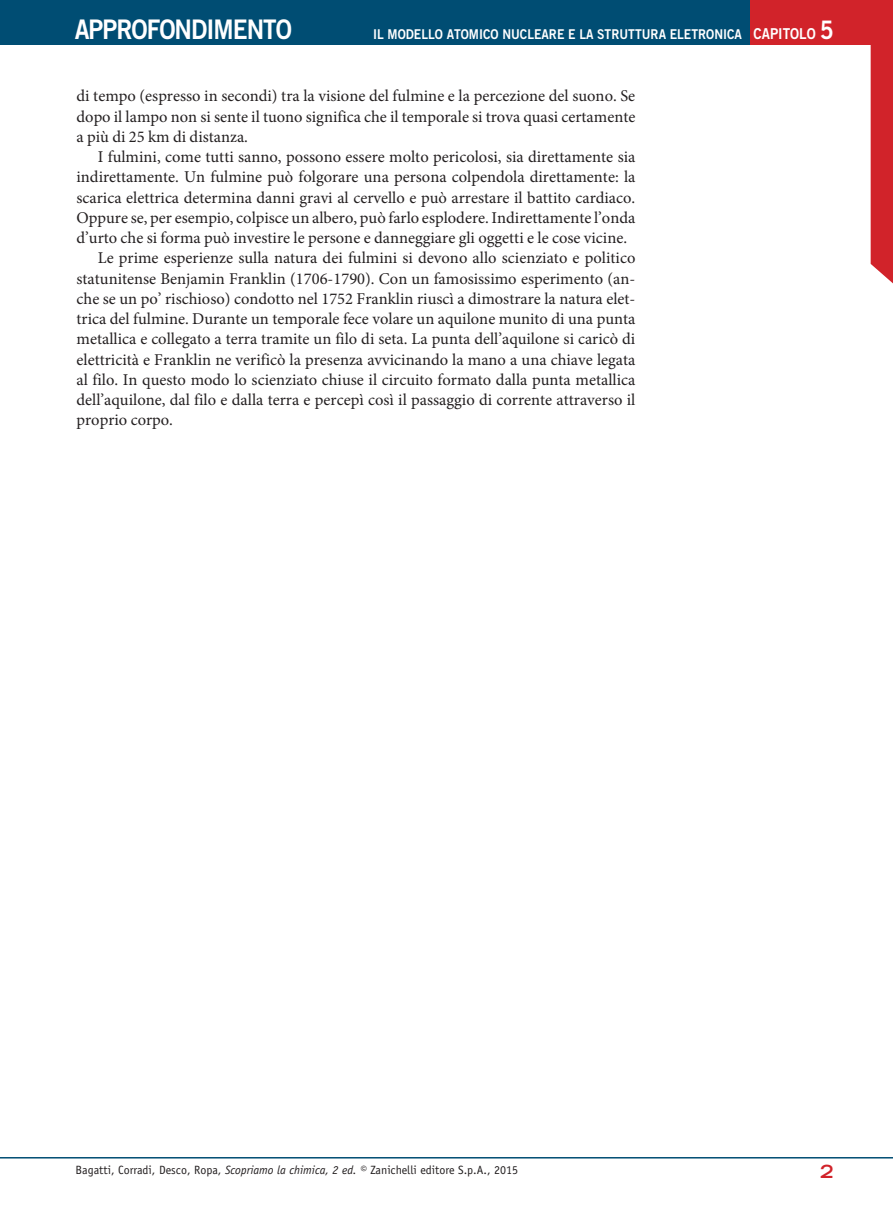
<style>
.page{position:relative;width:893px;height:1212px;background:#fff}
.page>*{position:absolute;margin:0;border:0;box-sizing:border-box;transform-origin:0 0}
.t1{font:27px "Trade Gothic LT Std Bd 2";letter-spacing:-.04em;color:#fff;scale:.9 1}
.t2{font:700 expanded 18px "Trade Gothic LT Std";color:#d1232a}
.t3{font:16.5px/20.2px "Minion Pro";color:#231f20;text-align:justify}
.t4{font:13.5px "Trade Gothic LT Std Bd 2";color:#fff;scale:.9 1}
.t5{font:12px "Officina Sans Std";color:#231f20}
.s1{font-size:15px}
.s2{font-size:25.5px}
.s3{font-style:italic}
</style>
<div class="page">
<div style="left:0;top:0;width:750px;height:45px;background:#004d73"></div>
<div style="left:750px;top:0;width:143px;height:45px;background:#d1232a"></div>
<div style="left:871px;top:45px;width:22px;height:239px;background:#d1232a"></div>
<hr style="left:0;top:1157px;width:893px;height:1px;background:#004d73">
<h1 class="t1" style="left:75px;top:13px;width:243px">APPROFONDIMENTO</h1>
<p class="t4" style="left:373px;top:26px;width:513px">IL MODELLO ATOMICO NUCLEARE E LA STRUTTURA ELETRONICA <span class="s1">CAPITOLO</span> <span class="s2">5</span></p>
<p class="t3" style="left:77px;top:86px;width:560px">di tempo (espresso in secondi) tra la visione del fulmine e la percezione del suono. Se dopo il lampo non si sente il tuono significa che il temporale si trova quasi certamente a più di 25 km di distanza.</p>
<p class="t3" style="left:98px;top:147px;width:539px">I fulmini, come tutti sanno, possono essere molto pericolosi, sia direttamente sia</p>
<p class="t3" style="left:77px;top:167px;width:560px">indirettamente. Un fulmine può folgorare una persona colpendola direttamente: la</p>
<p class="t3" style="left:77px;top:187px;width:560px">scarica elettrica determina danni gravi al cervello e può arrestare il battito cardiaco.</p>
<p class="t3" style="left:77px;top:207px;width:560px">Oppure se, per esempio, colpisce un albero, può farlo esplodere. Indirettamente l’onda</p>
<p class="t3" style="left:77px;top:228px;width:552px">d’urto che si forma può investire le persone e danneggiare gli oggetti e le cose vicine.</p>
<p class="t3" style="left:98px;top:248px;width:539px">Le prime esperienze sulla natura dei fulmini si devono allo scienziato e politico</p>
<p class="t3" style="left:77px;top:268px;width:560px">statunitense Benjamin Franklin (1706-1790). Con un famosissimo esperimento (an-</p>
<p class="t3" style="left:77px;top:288px;width:560px">che se un po’ rischioso) condotto nel 1752 Franklin riuscì a dimostrare la natura elet-</p>
<p class="t3" style="left:77px;top:309px;width:560px">trica del fulmine. Durante un temporale fece volare un aquilone munito di una punta</p>
<p class="t3" style="left:77px;top:329px;width:560px">metallica e collegato a terra tramite un filo di seta. La punta dell’aquilone si caricò di</p>
<p class="t3" style="left:77px;top:349px;width:560px">elettricità e Franklin ne verificò la presenza avvicinando la mano a una chiave legata</p>
<p class="t3" style="left:77px;top:369px;width:560px">al filo. In questo modo lo scienziato chiuse il circuito formato dalla punta metallica</p>
<p class="t3" style="left:77px;top:390px;width:560px">dell’aquilone, dal filo e dalla terra e percepì così il passaggio di corrente attraverso il</p>
<p class="t3" style="left:77px;top:410px;width:98px">proprio corpo.</p>
<p class="t5" style="left:75px;top:1163px;width:444px">Bagatti, Corradi, Desco, Ropa, <span class="s3">Scopriamo la chimica, 2 ed. ©</span> Zanichelli editore S.p.A., 2015</p>
<p class="t2" style="left:820px;top:1160px;width:14px">2</p>
</div>
